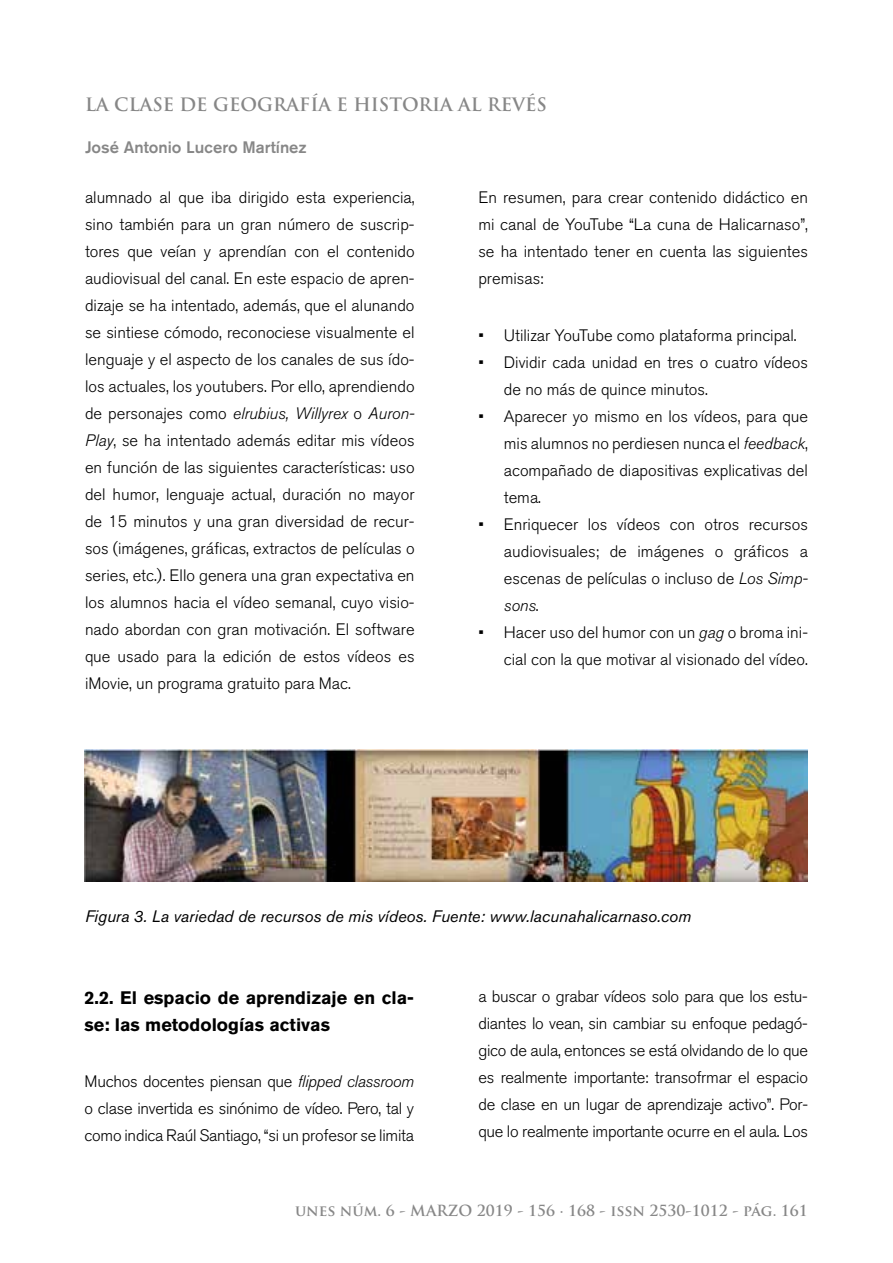
<style>
.page{position:relative;width:893px;height:1263px;background:#fff}
.page>*{position:absolute;margin:0;border:0;box-sizing:border-box;transform-origin:0 0}
.t1{font:700 18px/27px "Akzidenz Grotesk BQ";color:#000}
.t2{font:700 18px "Trajan Pro";color:#878787}
.t3{font:300 16.5px/27px "Akzidenz Grotesk BQ";color:#000;text-align:justify}
.t4{font:italic 16.5px "Akzidenz Grotesk BQ";color:#000}
.t5{font:500 16.5px "Akzidenz Grotesk BQ";color:#878787}
.t6{font:700 15px "Trajan Pro";color:#878787}
.s1{font-style:italic}
</style>
<div class="page">
<img style="left:85px;top:749px;width:723px;height:132px">
<p class="t2" style="left:85px;top:93px;width:56px">LA CLASE</p>
<p class="t2" style="left:180px;top:93px;width:64px">DE GEOGRAFÍA</p>
<p class="t2" style="left:337px;top:93px;width:47px">E HISTORIA</p>
<p class="t2" style="left:458px;top:93px;width:42px">AL REVÉS</p>
<p class="t5" style="left:85px;top:137px;width:223px">José Antonio Lucero Martínez</p>
<p class="t3" style="left:85px;top:184px;width:331px">alumnado al que iba dirigido esta experiencia, sino también para un gran número de suscrip&shy;tores que veían y aprendían con el contenido audiovisual del canal. En este espacio de apren&shy;dizaje se ha intentado, además, que el alunando se sintiese cómodo, reconociese visualmente el lenguaje y el aspecto de los canales de sus ído&shy;los actuales, los youtubers. Por ello, aprendiendo de personajes como <span class="s1">elrubius, Willyrex</span> o <span class="s1">Auron-Play</span>, se ha intentado además editar mis vídeos en función de las siguientes características: uso del humor, lenguaje actual, duración no mayor de 15 minutos y una gran diversidad de recur&shy;sos (imágenes, gráficas, extractos de películas o series, etc.). Ello genera una gran expectativa en los alumnos hacia el vídeo semanal, cuyo visio&shy;nado abordan con gran motivación. El software que usado para la edición de estos vídeos es iMovie, un programa gratuito para Mac.</p>
<p class="t3" style="left:478px;top:184px;width:331px">En resumen, para crear contenido didáctico en mi canal de YouTube “La cuna de Halicarnaso”, se ha intentado tener en cuenta las siguientes premisas:</p>
<p class="t3" style="left:478px;top:322px;width:320px">• Utilizar YouTube como plataforma principal.</p>
<p class="t3" style="left:504px;top:349px;width:306px;text-indent:-26px">• Dividir cada unidad en tres o cuatro vídeos de no más de quince minutos.</p>
<p class="t3" style="left:504px;top:403px;width:306px;text-indent:-26px">• Aparecer yo mismo en los vídeos, para que mis alumnos no perdiesen nunca el <span class="s1">feedback</span>, acompañado de diapositivas explicativas del tema.</p>
<p class="t3" style="left:504px;top:511px;width:306px;text-indent:-26px">• Enriquecer los vídeos con otros recursos audiovisuales; de imágenes o gráficos a escenas de películas o incluso de <span class="s1">Los Simp&shy;sons</span>.</p>
<p class="t3" style="left:478px;top:619px;width:331px;text-align:right">• Hacer uso del humor con un <span class="s1">gag</span> o broma ini&shy;cial con la que motivar al visionado del vídeo.</p>
<p class="t4" style="left:85px;top:906px;width:608px">Figura 3. La variedad de recursos de mis vídeos. Fuente: www.lacunahalicarnaso.com</p>
<p class="t1" style="left:85px;top:984px;width:331px">2.2. El espacio de aprendizaje en cla&shy;se: las metodologías activas</p>
<p class="t3" style="left:85px;top:1068px;width:331px">Muchos docentes piensan que <span class="s1">flipped classroom </span>o clase invertida es sinónimo de vídeo. Pero, tal y como indica Raúl Santiago, “si un profesor se limita</p>
<p class="t3" style="left:478px;top:983px;width:331px">a buscar o grabar vídeos solo para que los estu&shy;diantes lo vean, sin cambiar su enfoque pedagó&shy;gico de aula, entonces se está olvidando de lo que es realmente importante: transofrmar el espacio de clase en un lugar de aprendizaje activo”. Por&shy;que lo realmente importante ocurre en el aula. Los</p>
<p class="t6" style="left:295px;top:1201px;width:514px">UNES NÚM. 6 - MARZO 2019 - 156 · 168 - ISSN 2530-1012 - PÁG. 161</p>
</div>
